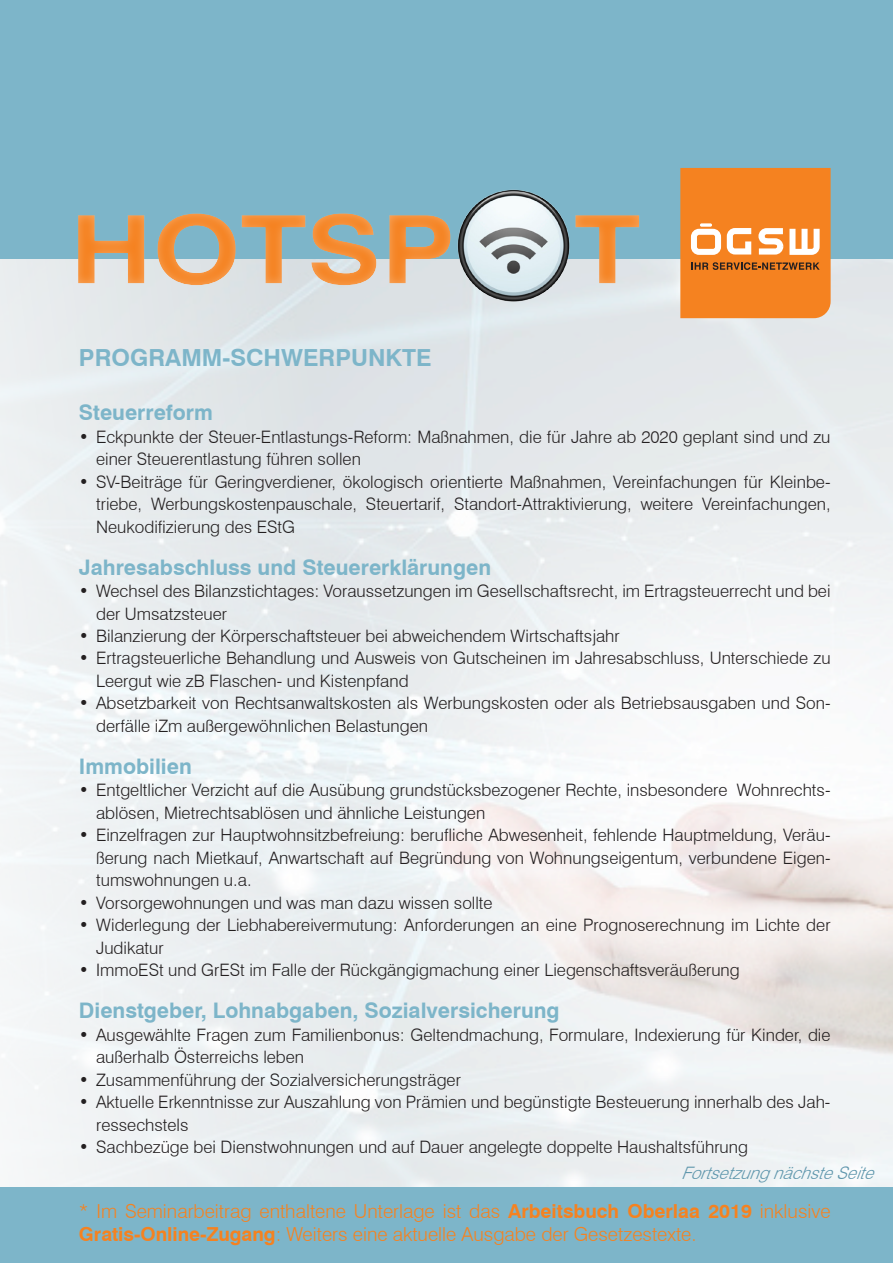
<style>
.page{position:relative;width:893px;height:1263px;background:#fff}
.page>*{position:absolute;margin:0;border:0;box-sizing:border-box;transform-origin:0 0}
.t1{font:700 94.65px "Swiss 721 BT";color:#f58220;scale:1.18 1}
.t2{font:700 23.55px "Swiss 721 BT";color:#7db5c9}
.t3{font:700 21.45px "Swiss 721 BT";color:#7db5c9}
.t4{font:300 19.35px/23.1px "Swiss 721 BT";color:#f58220}
.t5{font:300 17.1px/22.5px "Swiss 721 BT";color:#231f20}
.t6{font:italic 300 17.1px "Swiss 721 BT";color:#5e96ac}
.s1{font-weight:700}
</style>
<div class="page">
<div style="left:0;top:0;width:893px;height:259px;background:#7db5c9"></div>
<div style="left:0;top:1187px;width:893px;height:76px;background:#7db5c9"></div>
<div style="left:50px;top:41px;width:752px;height:270px;background:#fff;opacity:.34"></div>
<svg style="left:680px;top:168px;width:151px;height:150px;background:#f18b34"></svg>
<h1 class="t1" style="left:70px;top:192px;width:328px">HOTSP</h1>
<h1 class="t1" style="left:574px;top:192px;width:58px">T</h1>
<h2 class="t2" style="left:79px;top:343px;width:354px">PROGRAMM-SCHWERPUNKTE</h2>
<p class="t3" style="left:79px;top:400px;width:135px">Steuerreform</p>
<p class="t5" style="left:96px;top:425px;width:736px;text-indent:-17px">• Eckpunkte der Steuer-Entlastungs-Reform: Maßnahmen, die für Jahre ab 2020 geplant sind und zu einer Steuerentlastung führen sollen</p>
<p class="t5" style="left:96px;top:470px;width:736px;text-align:justify;text-indent:-17px">• SV-Beiträge für Geringverdiener, ökologisch orientierte Maßnahmen, Vereinfachungen für Kleinbe&shy;triebe, Werbungskostenpauschale, Steuertarif, Standort-Attraktivierung, weitere Vereinfachungen, Neukodifizierung des EStG</p>
<p class="t3" style="left:79px;top:554px;width:414px">Jahresabschluss und Steuererklärungen</p>
<p class="t5" style="left:96px;top:579px;width:736px;text-indent:-17px">• Wechsel des Bilanzstichtages: Voraussetzungen im Gesellschaftsrecht, im Ertragsteuerrecht und bei der Umsatzsteuer</p>
<p class="t5" style="left:79px;top:624px;width:542px">• Bilanzierung der Körperschaftsteuer bei abweichendem Wirtschaftsjahr</p>
<p class="t5" style="left:96px;top:647px;width:736px;text-indent:-17px">• Ertragsteuerliche Behandlung und Ausweis von Gutscheinen im Jahresabschluss, Unterschiede zu<br>Leergut wie zB Flaschen- und Kistenpfand</p>
<p class="t5" style="left:96px;top:692px;width:736px;text-indent:-17px">• Absetzbarkeit von Rechtsanwaltskosten als Werbungskosten oder als Betriebsausgaben und Son&shy;derfälle iZm außergewöhnlichen Belastungen</p>
<p class="t3" style="left:79px;top:753px;width:114px">Immobilien</p>
<p class="t5" style="left:96px;top:779px;width:736px;text-indent:-17px">• Entgeltlicher Verzicht auf die Ausübung grundstücksbezogener Rechte, insbesondere Wohnrechts&shy;ablösen, Mietrechtsablösen und ähnliche Leistungen</p>
<p class="t5" style="left:96px;top:824px;width:736px;text-align:justify;text-indent:-17px">• Einzelfragen zur Hauptwohnsitzbefreiung: berufliche Abwesenheit, fehlende Hauptmeldung, Veräu&shy;ßerung nach Mietkauf, Anwartschaft auf Begründung von Wohnungseigentum, verbundene Eigen&shy;tumswohnungen u.a.</p>
<p class="t5" style="left:79px;top:891px;width:415px">• Vorsorgewohnungen und was man dazu wissen sollte</p>
<p class="t5" style="left:96px;top:914px;width:736px;text-indent:-17px">• Widerlegung der Liebhabereivermutung: Anforderungen an eine Prognoserechnung im Lichte der<br>Judikatur</p>
<p class="t5" style="left:79px;top:959px;width:662px">• ImmoESt und GrESt im Falle der Rückgängigmachung einer Liegenschaftsveräußerung</p>
<p class="t3" style="left:79px;top:997px;width:482px">Dienstgeber, Lohnabgaben, Sozialversicherung</p>
<p class="t5" style="left:96px;top:1023px;width:736px;text-indent:-17px">• Ausgewählte Fragen zum Familienbonus: Geltendmachung, Formulare, Indexierung für Kinder, die außerhalb Österreichs leben</p>
<p class="t5" style="left:79px;top:1068px;width:383px">• Zusammenführung der Sozialversicherungsträger</p>
<p class="t5" style="left:96px;top:1090px;width:736px;text-indent:-17px">• Aktuelle Erkenntnisse zur Auszahlung von Prämien und begünstigte Besteuerung innerhalb des Jah&shy;ressechstels</p>
<p class="t5" style="left:79px;top:1135px;width:671px">• Sachbezüge bei Dienstwohnungen und auf Dauer angelegte doppelte Haushaltsführung</p>
<p class="t6" style="left:681px;top:1162px;width:201px">FortsetzungnächsteSeite</p>
<p class="t4" style="left:79px;top:1199px;width:753px">* Im Seminarbeitrag enthaltene Unterlage ist das <span class="s1">Arbeitsbuch Oberlaa 2019</span> inklusive<br><span class="s1">Gratis-Online-Zugang</span>: Weiters eine aktuelle Ausgabe der Gesetzestexte.</p>
</div>
